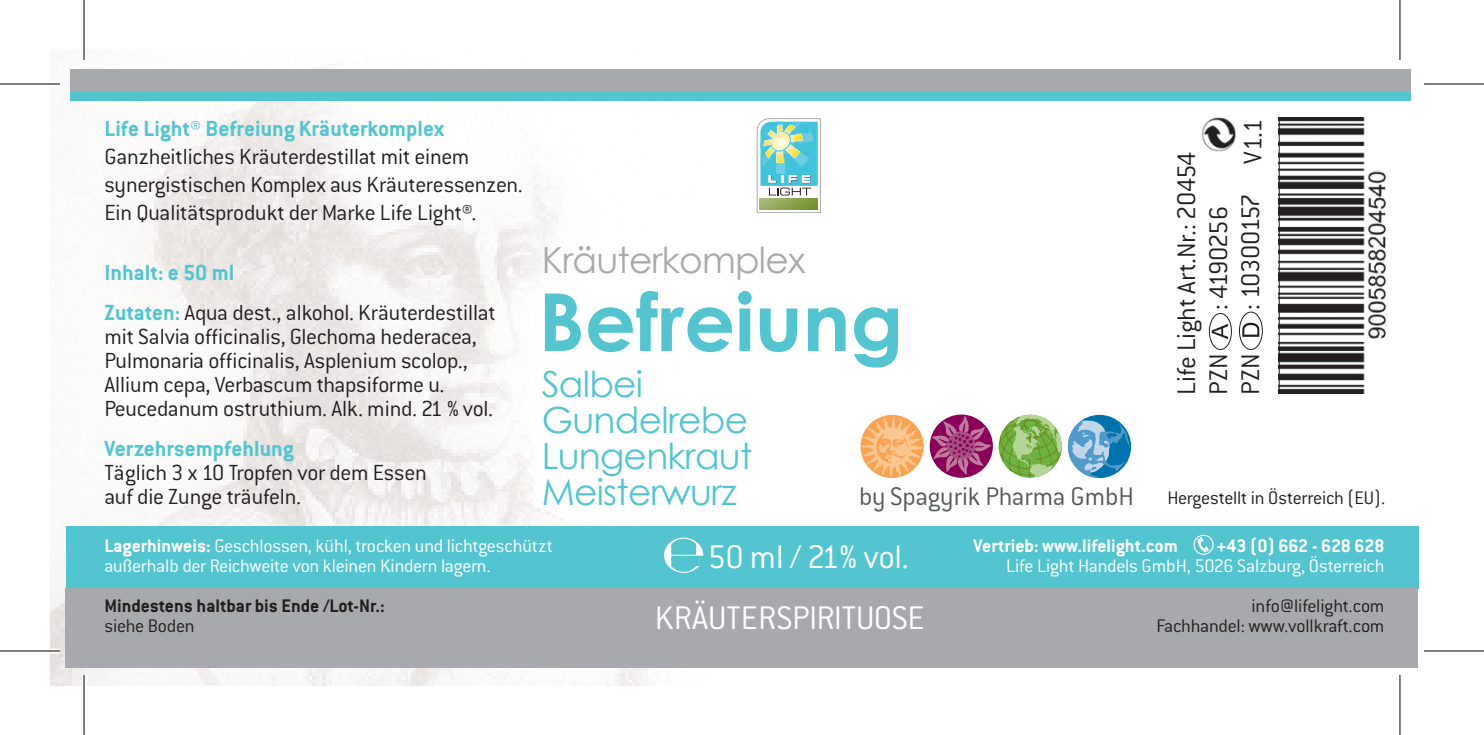
<style>
.page{position:relative;width:1484px;height:735px;background:#fff}
.page>*{position:absolute;margin:0;border:0;box-sizing:border-box;transform-origin:0 0}
.t1{font:700 80px "Century Gothic";color:#53c5d1}
.t2{font:36px/36px "Century Gothic";letter-spacing:-.02em;color:#53c5d1}
.t3{font:300 36px/61.2px "Conduit ITC";color:#fff}
.t4{font:36px "Century Gothic";letter-spacing:-.02em;color:#a8a9ad}
.t5{font:300 28px/32px "Conduit ITC";letter-spacing:-.01em;color:#231f20}
.t6{font:300 28px "Conduit ITC";color:#57585a}
.t7{font:300 28px "Conduit ITC";letter-spacing:-.05em;color:#231f20}
.t8{font:300 28px "Conduit ITC";letter-spacing:-.04em;color:#231f20}
.t9{font:300 24px/24px "Conduit ITC";letter-spacing:-.01em;color:#231f20}
.t10{font:700 24px "Conduit ITC";color:#53c5d1}
.t11{font:300 20px/20px "Conduit ITC";letter-spacing:-.015em;color:#fff}
.t12{font:300 20px/20px "Conduit ITC";letter-spacing:-.015em;color:#231f20;text-align:right}
.t13{font:700 20px "Conduit ITC";color:#fff}
.t14{font:700 20px "Conduit ITC";color:#231f20}
.s1{font-weight:700;color:#53c5d1}
.s2{font-weight:700}
</style>
<div class="page">
<img style="left:50px;top:67px;width:598px;height:618px">
<div style="left:66px;top:526px;width:1351px;height:63px;background:#53c5d1"></div>
<div style="left:66px;top:589px;width:1351px;height:79px;background:#a8a9ad"></div>
<svg style="left:757px;top:118px;width:63px;height:95px"></svg>
<div style="left:70px;top:69px;width:1341px;height:24px;background:#a8a9ad"></div>
<div style="left:70px;top:93px;width:1341px;height:8px;background:#53c5d1"></div>
<div style="left:1193px;top:535px;width:20px;height:20px;border:1px solid #fff;border-radius:50%"></div>
<svg style="left:1197px;top:537px;width:11px;height:15px"></svg>
<svg style="left:664px;top:538px;width:39px;height:35px"></svg>
<svg style="left:929px;top:415px;width:63px;height:63px"></svg>
<svg style="left:931px;top:416px;width:60px;height:59px;background:#ab4d86"></svg>
<svg style="left:860px;top:415px;width:63px;height:63px"></svg>
<svg style="left:998px;top:415px;width:63px;height:63px"></svg>
<div style="left:1067px;top:415px;width:64px;height:63px;background:#0073ae;border-radius:50%"></div>
<svg style="left:1067px;top:420px;width:62px;height:58px"></svg>
<svg style="left:1209px;top:313px;width:22px;height:36px"></svg>
<div style="left:1208px;top:313px;width:23px;height:37px;border:1px solid #231f20;border-radius:50%"></div>
<svg style="left:1211px;top:324px;width:16px;height:15px"></svg>
<svg style="left:1239px;top:312px;width:23px;height:37px"></svg>
<div style="left:1238px;top:312px;width:24px;height:38px;border:1px solid #231f20;border-radius:50%"></div>
<svg style="left:1242px;top:323px;width:17px;height:14px"></svg>
<img style="left:1201px;top:117px;width:35px;height:35px">
<img style="left:1278px;top:118px;width:108px;height:275px">
<hr style="left:1278px;top:119px;width:1px;height:273px;background:#231f20">
<div style="left:0;top:81px;width:60px;height:5px;background:#fff"></div>
<div style="left:0;top:648px;width:60px;height:5px;background:#fff"></div>
<hr style="left:82px;top:675px;width:4px;height:60px;background:#fff">
<svg style="left:1400px;top:0;width:1px;height:60px"></svg>
<svg style="left:1400px;top:675px;width:1px;height:60px"></svg>
<hr style="left:0;top:83px;width:60px;height:2px;background:#000">
<hr style="left:1423px;top:83px;width:60px;height:2px;background:#000">
<hr style="left:0;top:650px;width:60px;height:2px;background:#000">
<hr style="left:1423px;top:650px;width:60px;height:2px;background:#000">
<hr style="left:83px;top:0;width:2px;height:60px;background:#000">
<hr style="left:83px;top:675px;width:2px;height:60px;background:#000">
<hr style="left:1399px;top:0;width:1px;height:60px;background:#000">
<hr style="left:1399px;top:675px;width:1px;height:60px;background:#000">
<p class="t10" style="left:104px;top:115px;width:341px">Life Light® Befreiung Kräuterkomplex</p>
<p class="t9" style="left:104px;top:143px;width:420px;line-height:28px">Ganzheitliches Kräuterdestillat mit einem synergistischen Komplex aus Kräuteressenzen.<br>Ein Qualitätsprodukt der Marke Life Light®.</p>
<p class="t9" style="left:104px;top:253px;width:393px;line-height:40px"><span class="s1">Inhalt: e 50 ml<br>Zutaten:</span> Aqua dest., alkohol. Kräuterdestillat</p>
<p class="t9" style="left:104px;top:325px;width:390px">mit Salvia officinalis, Glechoma hederacea, Pulmonaria officinalis, Asplenium scolop., Allium cepa, Verbascum thapsiforme u.<br>Peucedanum ostruthium. Alk. mind. 21 % vol.</p>
<p class="t10" style="left:104px;top:435px;width:191px">Verzehrsempfehlung</p>
<p class="t9" style="left:104px;top:461px;width:324px">Täglich 3 x 10 Tropfen vor dem Essen auf die Zunge träufeln.</p>
<p class="t11" style="left:104px;top:536px;width:450px"><span class="s2">Lagerhinweis:</span> Geschlossen, kühl, trocken und lichtgeschützt außerhalb der Reichweite von kleinen Kindern lagern.</p>
<p class="t14" style="left:104px;top:594px;width:282px">Mindestens haltbar bis Ende /Lot-Nr.:</p>
<p class="t12" style="left:104px;top:616px;width:92px">siehe Boden</p>
<p class="t7" style="left:1235px;top:310px;width:192px;rotate:-90deg">: 10300157 V1.1</p>
<p class="t5" style="left:1170px;top:395px;width:245px;rotate:-90deg">Life Light Art.Nr.: 20454<br>PZN</p>
<p class="t8" style="left:1203px;top:310px;width:105px;rotate:-90deg">: 4190256</p>
<h2 class="t4" style="left:542px;top:234px;width:265px">Kräuterkomplex</h2>
<h1 class="t1" style="left:538px;top:261px;width:366px">Befreiung</h1>
<h2 class="t2" style="left:542px;top:365px;width:212px">Salbei<br>Gundelrebe<br>Lungenkraut<br>Meisterwurz</h2>
<p class="t5" style="left:1234px;top:395px;width:43px;rotate:-90deg">PZN</p>
<p class="t6" style="left:859px;top:481px;width:276px">by Spagyrik Pharma GmbH</p>
<p class="t12" style="left:1167px;top:487px;width:219px">Hergestellt in Österreich (EU).</p>
<p class="t13" style="left:973px;top:534px;width:206px">Vertrieb: www.lifelight.com</p>
<p class="t13" style="left:1216px;top:534px;width:170px">+43 (0) 662 - 628 628</p>
<p class="t11" style="left:1006px;top:556px;width:380px">Life Light Handels GmbH, 5026 Salzburg, Österreich</p>
<h2 class="t3" style="left:654px;top:526px;width:271px;text-indent:53px">50 ml / 21% vol.<br>KRÄUTERSPIRITUOSE</h2>
<p class="t12" style="left:1156px;top:595px;width:229px">info@lifelight.com<br>Fachhandel: www.vollkraft.com</p>
</div>
